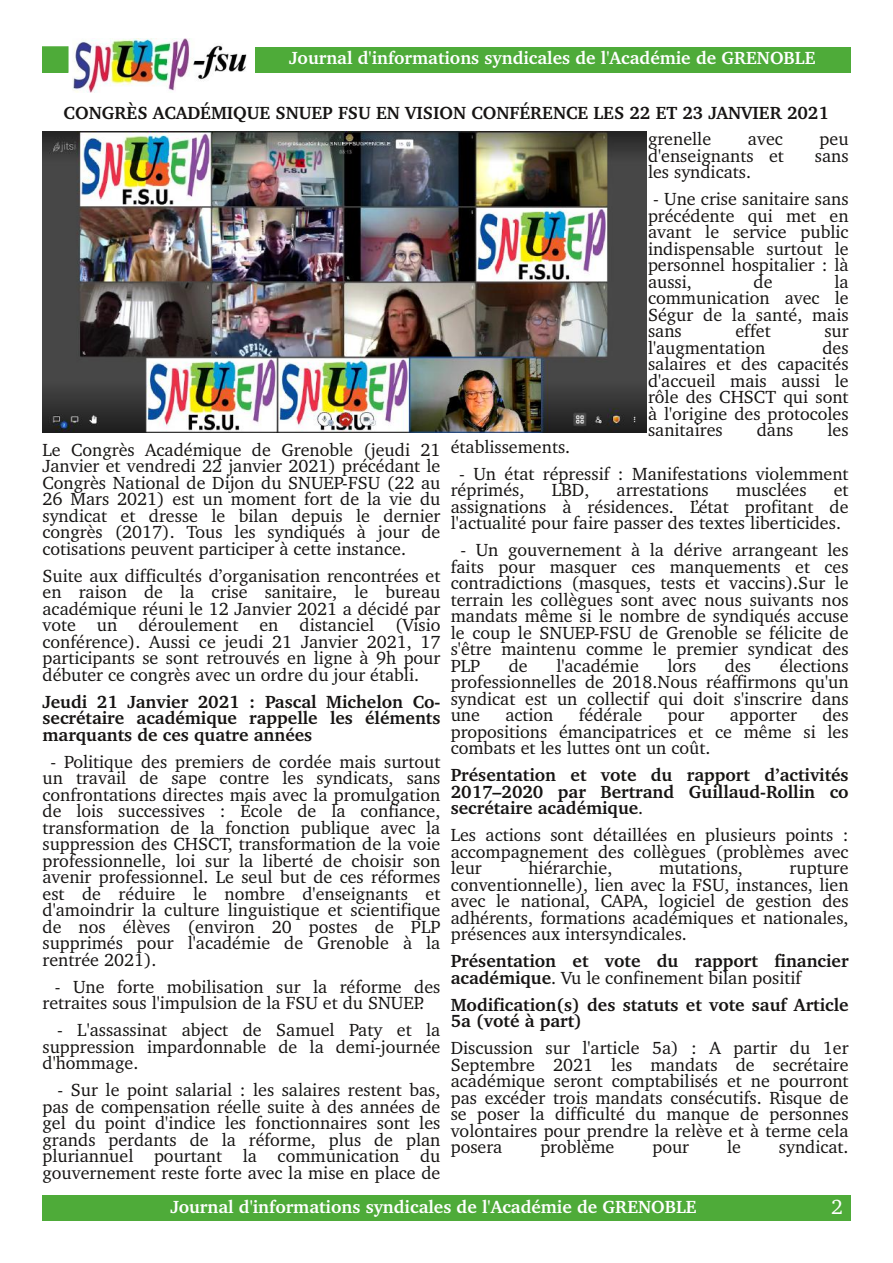
<style>
.page{position:relative;width:893px;height:1263px;background:#fff}
.page>*{position:absolute;margin:0;border:0;box-sizing:border-box;transform-origin:0 0}
.t1{font:21px "Charter BT";color:#fff}
.t2{font:18px/16.5px "Charter BT";color:#161413;text-align:justify}
.t3{font:700 18px/16.5px "Charter BT";color:#161413;text-align:justify}
.t4{font:700 18px "Charter BT";color:#fff}
.s1{font-weight:400}
</style>
<div class="page">
<div style="left:255px;top:47px;width:595px;height:25px;background:#4eab39"></div>
<div style="left:43px;top:47px;width:25px;height:25px;background:#4eab39"></div>
<img style="left:72px;top:38px;width:175px;height:54px">
<div style="left:43px;top:1195px;width:782px;height:25px;background:#4eab39"></div>
<div style="left:825px;top:1195px;width:25px;height:25px;background:#4eab39"></div>
<img style="left:43px;top:132px;width:603px;height:300px">
<p class="t4" style="left:289px;top:51px;width:528px">Journal d'informations syndicales de l'Académie de GRENOBLE</p>
<p class="t3" style="left:64px;top:106px;width:767px">CONGRÈS ACADÉMIQUE SNUEP FSU EN VISION CONFÉRENCE LES 22 ET 23 JANVIER 2021</p>
<p class="t2" style="left:43px;top:443px;width:399px">Le Congrès Académique de Grenoble (jeudi 21<br>Janvier et vendredi 22 janvier 2021) précédant le Congrès National de Dijon du SNUEP-FSU (22 au 26 Mars 2021) est un moment fort de la vie du syndicat et dresse le bilan depuis le dernier congrès (2017). Tous les syndiqués à jour de cotisations peuvent participer à cette instance.</p>
<p class="t2" style="left:43px;top:569px;width:399px">Suite aux difficultés d’organisation rencontrées et en raison de la crise sanitaire, le bureau académique réuni le 12 Janvier 2021 a décidé par vote un déroulement en distanciel (Visio conférence). Aussi ce jeudi 21 Janvier 2021, 17 participants se sont retrouvés en ligne à 9h pour débuter ce congrès avec un ordre du jour établi.</p>
<p class="t3" style="left:43px;top:695px;width:399px">Jeudi 21 Janvier 2021 : Pascal Michelon Co&shy;secrétaire académique rappelle les éléments marquants de ces quatre années</p>
<p class="t2" style="left:43px;top:755px;width:399px;text-indent:8px">- Politique des premiers de cordée mais surtout un travail de sape contre les syndicats, sans confrontations directes mais avec la promulgation de lois successives : École de la confiance, transformation de la fonction publique avec la suppression des CHSCT, transformation de la voie professionnelle, loi sur la liberté de choisir son avenir professionnel. Le seul but de ces réformes est de réduire le nombre d'enseignants et d'amoindrir la culture linguistique et scientifique de nos élèves (environ 20 postes de PLP supprimés pour l'académie de Grenoble à la rentrée 2021).</p>
<p class="t2" style="left:43px;top:980px;width:399px;text-indent:12px">- Une forte mobilisation sur la réforme des retraites sous l'impulsion de la FSU et du SNUEP.</p>
<p class="t2" style="left:43px;top:1023px;width:399px;text-indent:15px">- L'assassinat abject de Samuel Paty et la suppression impardonnable de la demi-journée d'hommage.</p>
<p class="t2" style="left:43px;top:1083px;width:399px;text-indent:15px">- Sur le point salarial : les salaires restent bas, pas de compensation réelle suite à des années de gel du point d'indice les fonctionnaires sont les grands perdants de la réforme, plus de plan pluriannuel pourtant la communication du gouvernement reste forte avec la mise en place de</p>
<p class="t2" style="left:648px;top:132px;width:65px">grenelle</p>
<p class="t2" style="left:748px;top:132px;width:36px">avec</p>
<p class="t2" style="left:820px;top:132px;width:30px">peu</p>
<p class="t2" style="left:648px;top:149px;width:137px">d'enseignants et</p>
<p class="t2" style="left:815px;top:149px;width:35px">sans</p>
<p class="t2" style="left:648px;top:165px;width:105px">les syndicats.</p>
<p class="t2" style="left:648px;top:192px;width:202px">- Une crise sanitaire sans précédente qui met en avant le service public indispensable surtout le personnel hospitalier : là aussi,</p>
<p class="t2" style="left:648px;top:275px;width:202px;text-indent:186px">la communication avec le Ségur de la santé, mais sans</p>
<p class="t2" style="left:754px;top:275px;width:21px">de</p>
<p class="t2" style="left:735px;top:324px;width:37px">effet</p>
<p class="t2" style="left:824px;top:324px;width:26px">sur</p>
<p class="t2" style="left:648px;top:341px;width:119px">l'augmentation</p>
<p class="t2" style="left:648px;top:341px;width:202px;text-indent:174px">des salaires et des capacités d'accueil mais aussi le rôle des CHSCT qui sont à l'origine des protocoles sanitaires</p>
<p class="t2" style="left:757px;top:423px;width:38px">dans</p>
<p class="t2" style="left:827px;top:423px;width:23px">les</p>
<p class="t2" style="left:451px;top:440px;width:121px">établissements.</p>
<p class="t2" style="left:451px;top:467px;width:399px;text-indent:8px">- Un état répressif : Manifestations violemment réprimés,</p>
<p class="t2" style="left:552px;top:483px;width:39px">LBD,</p>
<p class="t2" style="left:617px;top:483px;width:94px">arrestations</p>
<p class="t2" style="left:736px;top:483px;width:72px">musclées</p>
<p class="t2" style="left:451px;top:483px;width:399px;text-indent:383px">et assignations à résidences. L’état profitant de l'actualité pour faire passer des textes liberticides.</p>
<p class="t2" style="left:451px;top:543px;width:399px;text-indent:10px">- Un gouvernement à la dérive arrangeant les faits pour masquer ces manquements et ces contradictions (masques, tests et vaccins).Sur le terrain les collègues sont avec nous suivants nos mandats même si le nombre de syndiqués accuse le coup le SNUEP-FSU de Grenoble se félicite de s'être maintenu comme le premier syndicat des PLP</p>
<p class="t2" style="left:451px;top:659px;width:399px;text-indent:329px">élections professionnelles de 2018.Nous réaffirmons qu'un syndicat est un collectif qui doit s'inscrire dans une</p>
<p class="t2" style="left:509px;top:659px;width:21px">de</p>
<p class="t2" style="left:556px;top:659px;width:84px">l'académie</p>
<p class="t2" style="left:667px;top:659px;width:30px">lors</p>
<p class="t2" style="left:725px;top:659px;width:28px">des</p>
<p class="t2" style="left:505px;top:708px;width:50px">action</p>
<p class="t2" style="left:579px;top:708px;width:65px">fédérale</p>
<p class="t2" style="left:668px;top:708px;width:38px">pour</p>
<p class="t2" style="left:730px;top:708px;width:69px">apporter</p>
<p class="t2" style="left:451px;top:708px;width:399px;text-indent:372px">des propositions émancipatrices et ce même si les combats et les luttes ont un coût.</p>
<p class="t3" style="left:451px;top:768px;width:399px">Présentation et vote du rapport d’activités 2017–2020 par Bertrand Guillaud-Rollin co secrétaire académique<span class="s1">.</span></p>
<p class="t2" style="left:451px;top:828px;width:399px">Les actions sont détaillées en plusieurs points : accompagnement des collègues (problèmes avec leur</p>
<p class="t2" style="left:528px;top:861px;width:85px">hiérarchie,</p>
<p class="t2" style="left:659px;top:861px;width:85px">mutations,</p>
<p class="t2" style="left:451px;top:861px;width:399px;text-indent:339px">rupture conventionnelle), lien avec la FSU, instances, lien avec le national, CAPA, logiciel de gestion des adhérents, formations académiques et nationales, présences aux intersyndicales.</p>
<p class="t3" style="left:451px;top:954px;width:399px">Présentation et vote du rapport financier académique<span class="s1">. Vu le confinement bilan positif</span></p>
<p class="t3" style="left:451px;top:998px;width:399px">Modification(s) des statuts et vote sauf Article<br>5a (voté à part)</p>
<p class="t2" style="left:451px;top:1041px;width:399px">Discussion sur l'article 5a) : A partir du 1er Septembre 2021 les mandats de secrétaire académique seront comptabilisés et ne pourront pas excéder trois mandats consécutifs. Risque de se poser la difficulté du manque de personnes volontaires pour prendre la relève et à terme cela posera</p>
<p class="t2" style="left:540px;top:1140px;width:76px">problème</p>
<p class="t2" style="left:652px;top:1140px;width:38px">pour</p>
<p class="t2" style="left:727px;top:1140px;width:15px">le</p>
<p class="t2" style="left:779px;top:1140px;width:71px">syndicat.</p>
<p class="t4" style="left:170px;top:1199px;width:528px">Journal d'informations syndicales de l'Académie de GRENOBLE</p>
<p class="t1" style="left:831px;top:1198px;width:13px">2</p>
</div>
